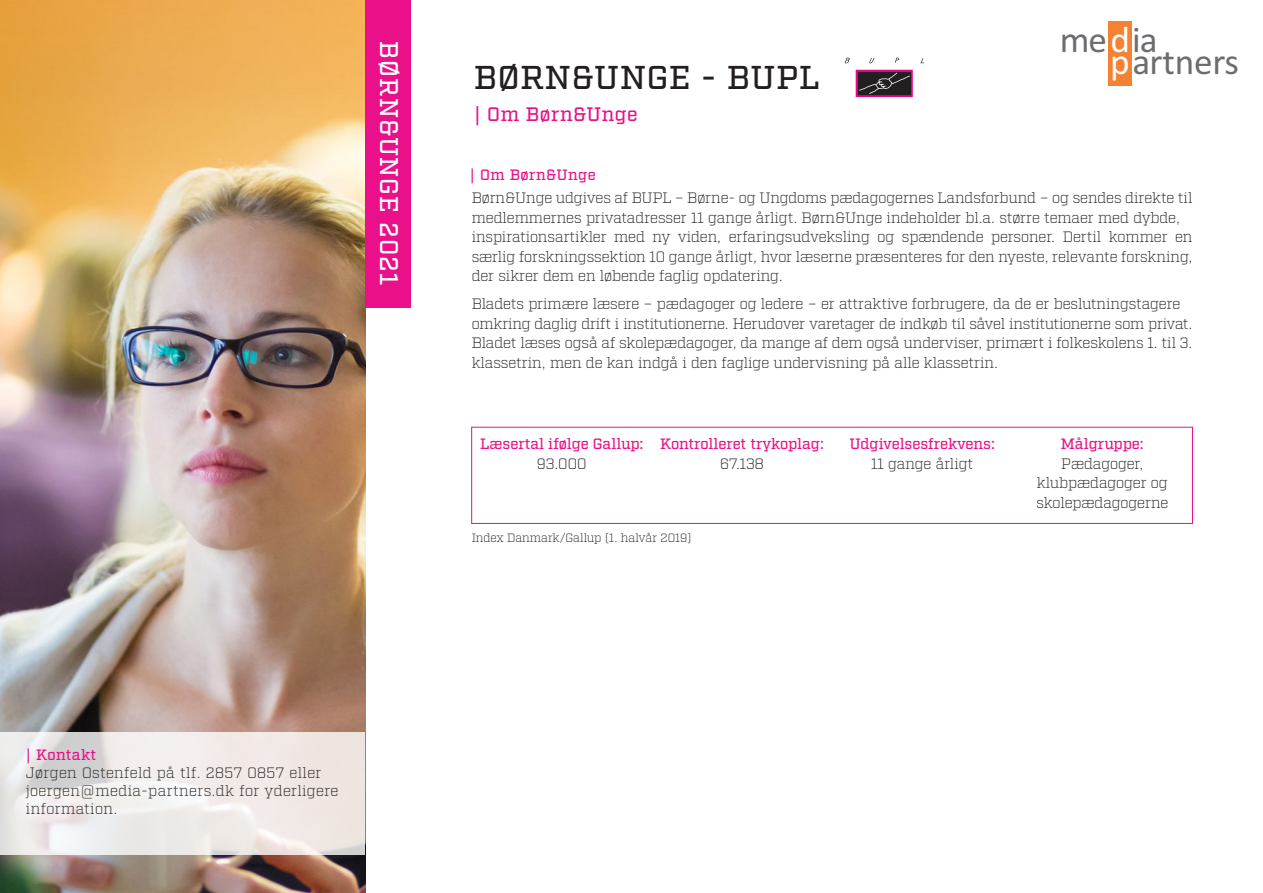
<style>
.page{position:relative;width:1263px;height:893px;background:#fff}
.page>*{position:absolute;margin:0;border:0;box-sizing:border-box;transform-origin:0 0}
.t1{font:37.2px "Calibri";letter-spacing:-.005em;color:#6c6d70}
.t2{font:500 33px "Factoria";letter-spacing:.02em;color:#231f20}
.t3{font:500 25.5px "Factoria";letter-spacing:.05em;color:#fff}
.t4{font:500 19.5px "Factoria";letter-spacing:.02em;color:#e91089}
.t5{font:300 15px/19.5px "Factoria";letter-spacing:-.01em;color:#231f20;text-align:justify}
.t6{font:300 15px/18px "Factoria";letter-spacing:.02em;color:#231f20}
.t7{font:500 15px "Factoria";letter-spacing:-.01em;color:#e91089}
.t8{font:500 15px "Factoria";letter-spacing:.02em;color:#e91089}
.t9{font:300 12px "Factoria";letter-spacing:-.005em;color:#231f20}
.s1{color:#fff}
</style>
<div class="page">
<img style="left:0;top:0;width:365px;height:893px">
<div style="left:1108px;top:21px;width:24px;height:64px;background:#f48232"></div>
<svg style="left:0;top:732px;width:365px;height:123px;background:#ede8e6"></svg>
<div style="left:365px;top:0;width:45px;height:308px;background:#e91089"></div>
<svg style="left:856px;top:70px;width:57px;height:27px;background:#532840"></svg>
<svg style="left:845px;top:58px;width:5px;height:6px"></svg>
<svg style="left:869px;top:58px;width:5px;height:5px"></svg>
<svg style="left:895px;top:58px;width:4px;height:5px"></svg>
<div style="left:471px;top:427px;width:722px;height:97px;border:1px solid #e91089"></div>
<p class="t3" style="left:404px;top:41px;width:245px;rotate:90deg">BØRN&amp;UNGE 2021</p>
<p class="t2" style="left:474px;top:58px;width:347px">BØRN&amp;UNGE - BUPL</p>
<p class="t4" style="left:474px;top:103px;width:165px">| Om Børn&amp;Unge</p>
<p class="t8" style="left:470px;top:166px;width:127px">| Om Børn&amp;Unge</p>
<p class="t1" style="left:1060px;top:17px;width:99px">me<span class="s1">d</span>ia</p>
<p class="t1" style="left:1110px;top:38px;width:130px"><span class="s1">p</span>artners</p>
<p class="t5" style="left:472px;top:189px;width:722px">Børn&amp;Unge udgives af BUPL – Børne- og Ungdoms pædagogernes Landsforbund – og sendes direkte til</p>
<p class="t5" style="left:472px;top:208px;width:710px">medlemmernes privatadresser 11 gange årligt. Børn&amp;Unge indeholder bl.a. større temaer med dybde,</p>
<p class="t5" style="left:472px;top:228px;width:722px">inspirationsartikler med ny viden, erfaringsudveksling og spændende personer. Dertil kommer en særlig forskningssektion 10 gange årligt, hvor læserne præsenteres for den nyeste, relevante forskning, der sikrer dem en løbende faglig opdatering.</p>
<p class="t5" style="left:472px;top:295px;width:710px">Bladets primære læsere – pædagoger og ledere – er attraktive forbrugere, da de er beslutningstagere</p>
<p class="t5" style="left:472px;top:314px;width:722px">omkring daglig drift i institutionerne. Herudover varetager de indkøb til såvel institutionerne som privat.</p>
<p class="t5" style="left:472px;top:334px;width:722px">Bladet læses også af skolepædagoger, da mange af dem også underviser, primært i folkeskolens 1. til 3.</p>
<p class="t5" style="left:472px;top:353px;width:528px">klassetrin, men de kan indgå i den faglige undervisning på alle klassetrin.</p>
<p class="t7" style="left:480px;top:435px;width:165px">Læsertal ifølge Gallup:</p>
<p class="t5" style="left:537px;top:454px;width:51px">93.000</p>
<p class="t7" style="left:660px;top:435px;width:165px">Kontrolleret trykoplag:</p>
<p class="t5" style="left:720px;top:454px;width:45px">67.138</p>
<p class="t9" style="left:472px;top:531px;width:222px">Index Danmark/Gallup (1. halvår 2019)</p>
<p class="t7" style="left:849px;top:435px;width:147px">Udgivelsesfrekvens:</p>
<p class="t5" style="left:871px;top:454px;width:104px">11 gange årligt</p>
<p class="t7" style="left:1061px;top:435px;width:84px">Målgruppe:</p>
<p class="t5" style="left:1061px;top:454px;width:84px">Pædagoger,</p>
<p class="t5" style="left:1037px;top:473px;width:133px">klubpædagoger og</p>
<p class="t5" style="left:1036px;top:493px;width:133px">skolepædagogerne</p>
<p class="t8" style="left:26px;top:745px;width:72px">| Kontakt</p>
<p class="t6" style="left:26px;top:764px;width:314px">Jørgen Ostenfeld på tlf. 2857 0857 eller joergen@media-partners.dk for yderligere information.</p>
</div>
